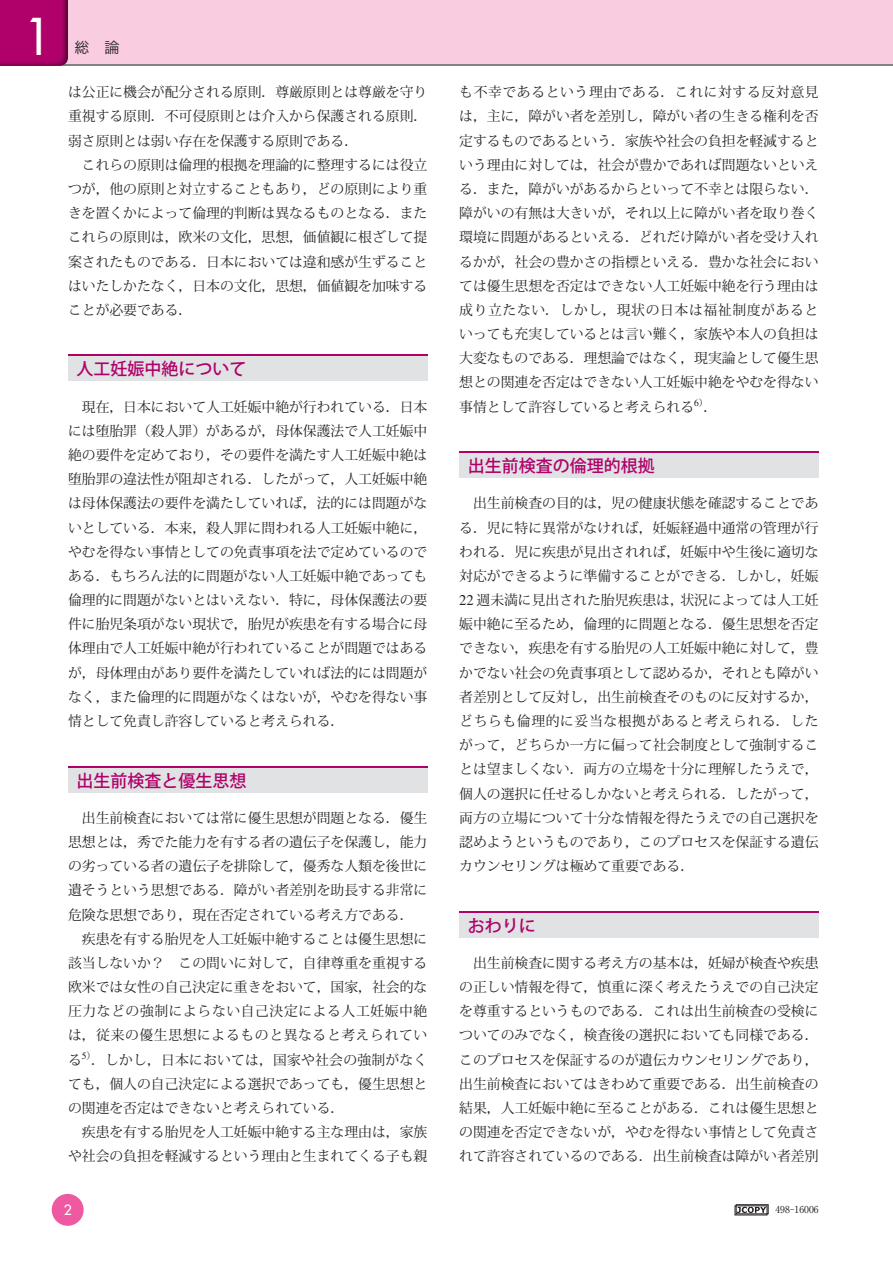
<style>
.page{position:relative;width:893px;height:1263px;background:#fff}
.page>*{position:absolute;margin:0;border:0;box-sizing:border-box;transform-origin:0 0}
.t1{font:500 49.35px "Futura Std";color:#fff}
.t2{font:500 16.95px "Koz Go Pro";color:#b0016a}
.t3{font:14.85px "Hira Kaku Pro W3";color:#231f20}
.t4{font:13.8px/24.2px "Koz Min Pro";color:#231f20;text-align:justify}
.t5{font:500 13.8px "Futura Std";color:#fff}
.t6{font:9.6px "Ryumin Pr 6";color:#231f20}
.s1{font-family:"Times LT Std";font-size:14.85px}
</style>
<div class="page">
<div style="left:52px;top:1194px;width:32px;height:32px;background:#ef59a1;border-radius:50%"></div>
<div style="left:68px;top:354px;width:359px;height:25px;background:#b0016a"></div>
<div style="left:68px;top:356px;width:359px;height:25px;background:#e1e2e4"></div>
<div style="left:68px;top:765px;width:359px;height:25px;background:#b0016a"></div>
<div style="left:68px;top:768px;width:359px;height:24px;background:#e1e2e4"></div>
<div style="left:459px;top:451px;width:360px;height:25px;background:#b0016a"></div>
<div style="left:459px;top:453px;width:360px;height:25px;background:#e1e2e4"></div>
<div style="left:459px;top:911px;width:360px;height:24px;background:#b0016a"></div>
<div style="left:459px;top:913px;width:360px;height:25px;background:#e1e2e4"></div>
<div style="left:0;top:0;width:893px;height:66px;background:#808285"></div>
<div style="left:0;top:0;width:893px;height:64px;background:#f9ccdf"></div>
<div style="left:0;top:0;width:71px;height:67px;background:#231f20;opacity:.5"></div>
<svg style="left:738px;top:1207px;width:27px;height:5px"></svg>
<div style="left:736px;top:1204px;width:32px;height:10px;border:1px solid #231f20"></div>
<h1 class="t1" style="left:24px;top:6px;width:29px">1</h1>
<p class="t3" style="left:75px;top:35px;width:46px">総　論</p>
<p class="t4" style="left:68px;top:80px;width:361px;text-align:left">は公正に機会が配分される原則．尊厳原則とは尊厳を守り重視する原則．不可侵原則とは介入から保護される原則．弱さ原則とは弱い存在を保護する原則である．<br>　これらの原則は倫理的根拠を理論的に整理するには役立つが，他の原則と対立することもあり，どの原則により重きを置くかによって倫理的判断は異なるものとなる．またこれらの原則は，欧米の文化，思想，価値観に根ざして提案されたものである．日本においては違和感が生ずることはいたしかたなく，日本の文化，思想，価値観を加味することが必要である．</p>
<p class="t2" style="left:77px;top:358px;width:172px">人工妊娠中絶について</p>
<p class="t4" style="left:68px;top:394px;width:361px">　現在，日本において人工妊娠中絶が行われている．日本には堕胎罪（殺人罪）があるが，母体保護法で人工妊娠中絶の要件を定めており，その要件を満たす人工妊娠中絶は堕胎罪の違法性が阻却される．したがって，人工妊娠中絶は母体保護法の要件を満たしていれば，法的には問題がないとしている．本来，殺人罪に問われる人工妊娠中絶に，やむを得ない事情としての免責事項を法で定めているのである．もちろん法的に問題がない人工妊娠中絶であっても倫理的に問題がないとはいえない．特に，母体保護法の要件に胎児条項がない現状で，胎児が疾患を有する場合に母体理由で人工妊娠中絶が行われていることが問題ではあるが，母体理由があり要件を満たしていれば法的には問題がなく，また倫理的に問題がなくはないが，やむを得ない事情として免責し許容していると考えられる．</p>
<p class="t2" style="left:77px;top:769px;width:172px">出生前検査と優生思想</p>
<p class="t4" style="left:68px;top:805px;width:361px;text-align:left">　出生前検査においては常に優生思想が問題となる．優生思想とは，秀でた能力を有する者の遺伝子を保護し，能力の劣っている者の遺伝子を排除して，優秀な人類を後世に遺そうという思想である．障がい者差別を助長する非常に危険な思想であり，現在否定されている考え方である．　疾患を有する胎児を人工妊娠中絶することは優生思想に該当しないか？　この問いに対して，自律尊重を重視する欧米では女性の自己決定に重きをおいて，国家，社会的な圧力などの強制によらない自己決定による人工妊娠中絶は，従来の優生思想によるものと異なると考えられている<sup>5</sup><sup>）</sup>．しかし，日本においては，国家や社会の強制がなくても，個人の自己決定による選択であっても，優生思想との関連を否定はできないと考えられている．<br>　疾患を有する胎児を人工妊娠中絶する主な理由は，家族や社会の負担を軽減するという理由と生まれてくる子も親</p>
<p class="t5" style="left:64px;top:1201px;width:9px">2</p>
<p class="t4" style="left:459px;top:80px;width:361px">も不幸であるという理由である．これに対する反対意見は，主に，障がい者を差別し，障がい者の生きる権利を否定するものであるという．家族や社会の負担を軽減するという理由に対しては，社会が豊かであれば問題ないといえる．また，障がいがあるからといって不幸とは限らない．障がいの有無は大きいが，それ以上に障がい者を取り巻く環境に問題があるといえる．どれだけ障がい者を受け入れるかが，社会の豊かさの指標といえる．豊かな社会においては優生思想を否定はできない人工妊娠中絶を行う理由は成り立たない．しかし，現状の日本は福祉制度があるといっても充実しているとは言い難く，家族や本人の負担は大変なものである．理想論ではなく，現実論として優生思想との関連を否定はできない人工妊娠中絶をやむを得ない事情として許容していると考えられる<sup>6</sup><sup>）</sup>．</p>
<p class="t2" style="left:468px;top:455px;width:189px">出生前検査の倫理的根拠</p>
<p class="t4" style="left:459px;top:491px;width:361px">　出生前検査の目的は，児の健康状態を確認することである．児に特に異常がなければ，妊娠経過中通常の管理が行われる．児に疾患が見出されれば，妊娠中や生後に適切な対応ができるように準備することができる．しかし，妊娠<span class="s1">22</span> 週未満に見出された胎児疾患は，状況によっては人工妊娠中絶に至るため，倫理的に問題となる．優生思想を否定できない，疾患を有する胎児の人工妊娠中絶に対して，豊かでない社会の免責事項として認めるか，それとも障がい者差別として反対し，出生前検査そのものに反対するか，どちらも倫理的に妥当な根拠があると考えられる．したがって，どちらか一方に偏って社会制度として強制することは望ましくない．両方の立場を十分に理解したうえで，個人の選択に任せるしかないと考えられる．したがって，両方の立場について十分な情報を得たうえでの自己選択を認めようというものであり，このプロセスを保証する遺伝カウンセリングは極めて重要である．</p>
<p class="t2" style="left:468px;top:914px;width:70px">おわりに</p>
<p class="t4" style="left:459px;top:950px;width:361px">　出生前検査に関する考え方の基本は，妊婦が検査や疾患の正しい情報を得て，慎重に深く考えたうえでの自己決定を尊重するというものである．これは出生前検査の受検についてのみでなく，検査後の選択においても同様である．このプロセスを保証するのが遺伝カウンセリングであり，出生前検査においてはきわめて重要である．出生前検査の結果，人工妊娠中絶に至ることがある．これは優生思想との関連を否定できないが，やむを得ない事情として免責されて許容されているのである．出生前検査は障がい者差別</p>
<p class="t6" style="left:775px;top:1202px;width:45px">498－16006</p>
</div>
